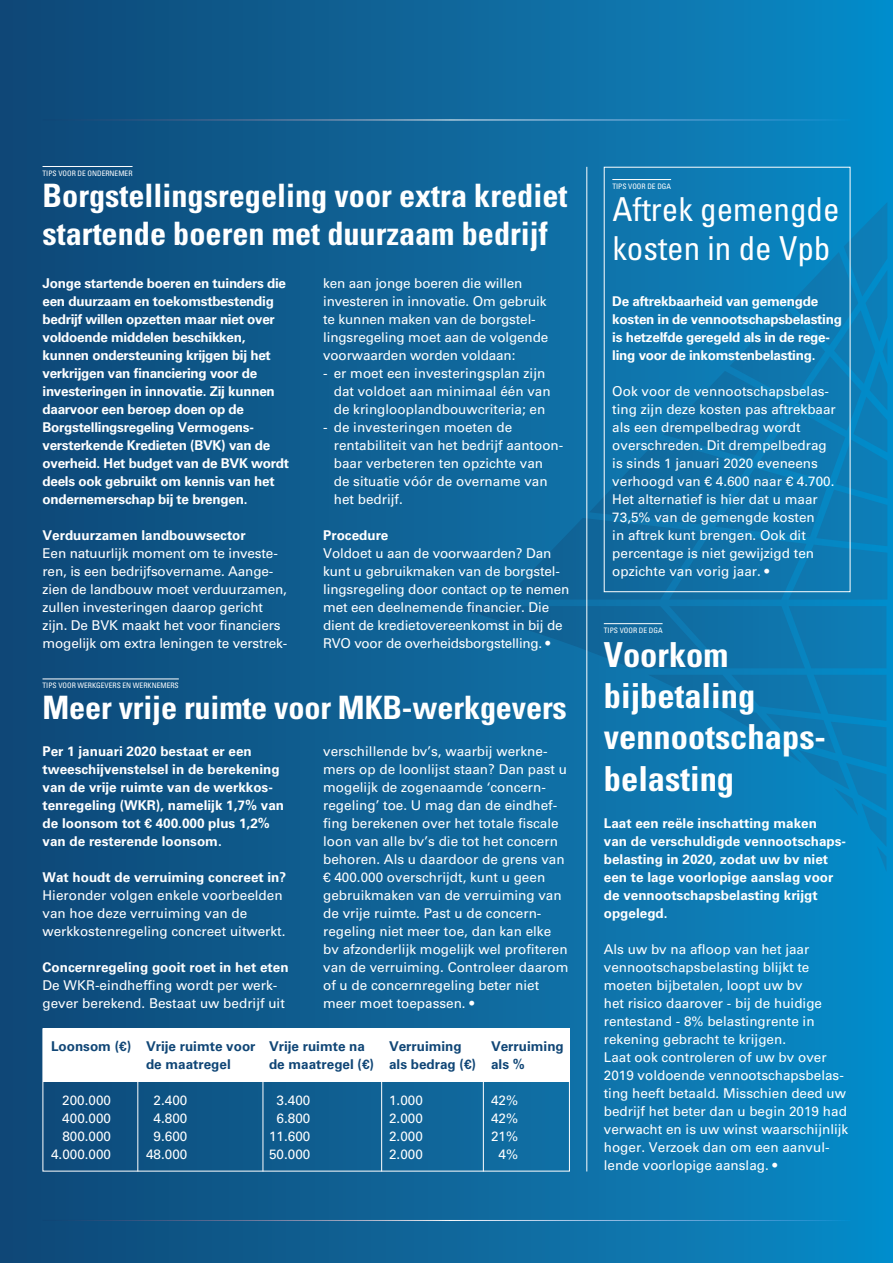
<style>
.page{position:relative;width:893px;height:1263px;background:#fff}
.page>*{position:absolute;margin:0;border:0;box-sizing:border-box;transform-origin:0 0}
.t1{font:700 condensed 34.5px/41.4px "Univers LT Std";color:#fff}
.t2{font:condensed 33px/39.6px "Univers LT Std";color:#fff}
.t3{font:700 condensed 32.25px/38.7px "Univers LT Std";color:#fff}
.t4{font:13.5px/18px "Univers LT Std";color:#fff}
.t5{font:700 13.5px/18px "Univers LT Std";letter-spacing:-.02em;color:#fff}
.t6{font:700 13.5px/18px "Univers LT Std";color:#fff}
.t7{font:700 13.5px "Univers LT Std";color:#104676}
.t8{font:condensed 7.5px "Univers LT Std";color:#fff}
</style>
<div class="page">
<div style="left:0;top:0;width:893px;height:1263px;background:linear-gradient(to right,#114673,#0a8ac6)"></div>
<svg style="left:452px;top:202px;width:435px;height:670px;background:#0e75ac"></svg>
<hr style="left:43px;top:1220px;width:807px;height:1px;background:#fff">
<hr style="left:43px;top:120px;width:807px;height:1px;background:#fff">
<svg style="left:42px;top:1028px;width:528px;height:144px;background:#156192"></svg>
<hr style="left:137px;top:1077px;width:1px;height:94px;background:#fff">
<hr style="left:263px;top:1077px;width:1px;height:94px;background:#fff">
<hr style="left:381px;top:1077px;width:1px;height:94px;background:#fff">
<hr style="left:483px;top:1077px;width:1px;height:94px;background:#fff">
<hr style="left:43px;top:166px;width:90px;height:1px;background:#fff">
<hr style="left:612px;top:179px;width:59px;height:1px;background:#fff">
<hr style="left:43px;top:678px;width:136px;height:1px;background:#fff">
<hr style="left:604px;top:623px;width:59px;height:1px;background:#fff">
<hr style="left:586px;top:167px;width:1px;height:1004px;background:#fff">
<div style="left:43px;top:1029px;width:526px;height:53px;background:#fff"></div>
<p class="t8" style="left:43px;top:168px;width:92px">TIPS VOOR DE ONDERNEMER</p>
<h3 class="t3" style="left:43px;top:176px;width:526px">Borgstellingsregeling voor extra krediet startende boeren met duurzaam bedrijf</h3>
<p class="t8" style="left:612px;top:181px;width:60px">TIPS VOOR DE DGA</p>
<h2 class="t2" style="left:612px;top:189px;width:229px">Aftrek gemengde kosten in de Vpb</h2>
<p class="t5" style="left:43px;top:274px;width:248px">Jonge startende boeren en tuinders die een duurzaam en toekomstbestendig bedrijf willen opzetten maar niet over voldoende middelen beschikken, kunnen ondersteuning krijgen bij het verkrijgen van financiering voor de investeringen in innovatie. Zij kunnen daarvoor een beroep doen op de Borgstellingsregeling Vermogens&shy;versterkende Kredieten (BVK) van de overheid. Het budget van de BVK wordt deels ook gebruikt om kennis van het ondernemerschap bij te brengen.</p>
<p class="t6" style="left:43px;top:526px;width:205px">Verduurzamen landbouwsector</p>
<p class="t4" style="left:43px;top:544px;width:246px">Een natuurlijk moment om te investe&shy;ren, is een bedrijfsovername. Aange&shy;zien de landbouw moet verduurzamen, zullen investeringen daarop gericht zijn. De BVK maakt het voor financiers mogelijk om extra leningen te verstrek-</p>
<p class="t4" style="left:323px;top:274px;width:227px">ken aan jonge boeren die willen investeren in innovatie. Om gebruik te kunnen maken van de borgstel&shy;lingsregeling moet aan de volgende voorwaarden worden voldaan:</p>
<p class="t4" style="left:334px;top:364px;width:218px;text-indent:-11px">- er moet een investeringsplan zijn dat voldoet aan minimaal één van de kringlooplandbouwcriteria; en</p>
<p class="t4" style="left:334px;top:418px;width:231px;text-indent:-11px">- de investeringen moeten de rentabiliteit van het bedrijf aantoon&shy;baar verbeteren ten opzichte van<br>de situatie vóór de overname van het bedrijf.</p>
<p class="t6" style="left:323px;top:526px;width:67px">Procedure</p>
<p class="t4" style="left:323px;top:544px;width:248px">Voldoet u aan de voorwaarden? Dan kunt u gebruikmaken van de borgstel&shy;lingsregeling door contact op te nemen met een deelnemende financier. Die dient de kredietovereenkomst in bij de RVO voor de overheidsborgstelling. •</p>
<p class="t8" style="left:43px;top:680px;width:138px">TIPS VOOR WERKGEVERS EN WERKNEMERS</p>
<h3 class="t3" style="left:43px;top:688px;width:526px">Meer vrije ruimte voor MKB-werkgevers</h3>
<p class="t6" style="left:43px;top:742px;width:243px">Per 1 januari 2020 bestaat er een tweeschijvenstelsel in de berekening van de vrije ruimte van de werkkos&shy;tenregeling (WKR), namelijk 1,7% van de loonsom tot € 400.000 plus 1,2% van de resterende loonsom.</p>
<p class="t6" style="left:43px;top:868px;width:245px">Wat houdt de verruiming concreet in?</p>
<p class="t4" style="left:43px;top:886px;width:245px">Hieronder volgen enkele voorbeelden van hoe deze verruiming van de werkkostenregeling concreet uitwerkt.</p>
<p class="t6" style="left:43px;top:958px;width:248px">Concernregeling gooit roet in het eten</p>
<p class="t4" style="left:43px;top:976px;width:244px">De WKR-eindheffing wordt per werk&shy;gever berekend. Bestaat uw bedrijf uit</p>
<p class="t4" style="left:323px;top:742px;width:247px">verschillende bv’s, waarbij werkne&shy;mers op de loonlijst staan? Dan past u mogelijk de zogenaamde ‘concern&shy;regeling’ toe. U mag dan de eindhef&shy;fing berekenen over het totale fiscale loon van alle bv’s die tot het concern behoren. Als u daardoor de grens van € 400.000 overschrijdt, kunt u geen gebruikmaken van de verruiming van de vrije ruimte. Past u de concern&shy;regeling niet meer toe, dan kan elke bv afzonderlijk mogelijk wel profiteren van de verruiming. Controleer daarom of u de concernregeling beter niet meer moet toepassen. •</p>
<p class="t7" style="left:51px;top:1038px;width:316px">Loonsom (€) Vrije ruimte voor Vrije ruimte na</p>
<p class="t7" style="left:389px;top:1038px;width:74px">Verruiming</p>
<p class="t7" style="left:491px;top:1038px;width:74px">Verruiming</p>
<p class="t7" style="left:146px;top:1056px;width:86px">de maatregel</p>
<p class="t7" style="left:269px;top:1056px;width:257px">de maatregel (€) als bedrag (€) als %</p>
<p class="t4" style="left:62px;top:1091px;width:50px">200.000</p>
<p class="t4" style="left:154px;top:1091px;width:35px">2.400</p>
<p class="t4" style="left:277px;top:1091px;width:35px">3.400</p>
<p class="t4" style="left:389px;top:1091px;width:35px">1.000</p>
<p class="t4" style="left:491px;top:1091px;width:29px">42%</p>
<p class="t4" style="left:62px;top:1109px;width:50px">400.000</p>
<p class="t4" style="left:154px;top:1109px;width:35px">4.800</p>
<p class="t4" style="left:277px;top:1109px;width:35px">6.800</p>
<p class="t4" style="left:389px;top:1109px;width:35px">2.000</p>
<p class="t4" style="left:491px;top:1109px;width:29px">42%</p>
<p class="t4" style="left:62px;top:1127px;width:50px">800.000</p>
<p class="t4" style="left:154px;top:1127px;width:35px">9.600</p>
<p class="t4" style="left:269px;top:1127px;width:43px">11.600</p>
<p class="t4" style="left:389px;top:1127px;width:35px">2.000</p>
<p class="t4" style="left:491px;top:1127px;width:29px">21%</p>
<p class="t4" style="left:51px;top:1145px;width:62px">4.000.000</p>
<p class="t4" style="left:146px;top:1145px;width:43px">48.000</p>
<p class="t4" style="left:269px;top:1145px;width:43px">50.000</p>
<p class="t4" style="left:389px;top:1145px;width:35px">2.000</p>
<p class="t4" style="left:499px;top:1145px;width:21px">4%</p>
<p class="t5" style="left:612px;top:292px;width:231px">De aftrekbaarheid van gemengde kosten in de vennootschapsbelasting is hetzelfde geregeld als in de rege&shy;ling voor de inkomstenbelasting.</p>
<p class="t4" style="left:612px;top:382px;width:225px">Ook voor de vennootschapsbelas&shy;ting zijn deze kosten pas aftrekbaar als een drempelbedrag wordt overschreden. Dit drempelbedrag is sinds 1 januari 2020 eveneens verhoogd van € 4.600 naar € 4.700.<br>Het alternatief is hier dat u maar<br>73,5% van de gemengde kosten<br>in aftrek kunt brengen. Ook dit percentage is niet gewijzigd ten opzichte van vorig jaar. •</p>
<p class="t8" style="left:604px;top:625px;width:60px">TIPS VOOR DE DGA</p>
<h1 class="t1" style="left:604px;top:633px;width:224px">Voorkom bijbetaling vennootschaps&shy;belasting</h1>
<p class="t6" style="left:604px;top:814px;width:244px">Laat een reële inschatting maken<br>van de verschuldigde vennootschaps&shy;belasting in 2020, zodat uw bv niet een te lage voorlopige aanslag voor de vennootschapsbelasting krijgt opgelegd.</p>
<p class="t4" style="left:604px;top:940px;width:246px">Als uw bv na afloop van het jaar vennootschapsbelasting blijkt te moeten bijbetalen, loopt uw bv<br>het risico daarover - bij de huidige rentestand - 8% belastingrente in rekening gebracht te krijgen.<br>Laat ook controleren of uw bv over 2019 voldoende vennootschapsbelas&shy;ting heeft betaald. Misschien deed uw bedrijf het beter dan u begin 2019 had verwacht en is uw winst waarschijnlijk hoger. Verzoek dan om een aanvul&shy;lende voorlopige aanslag. •</p>
</div>
